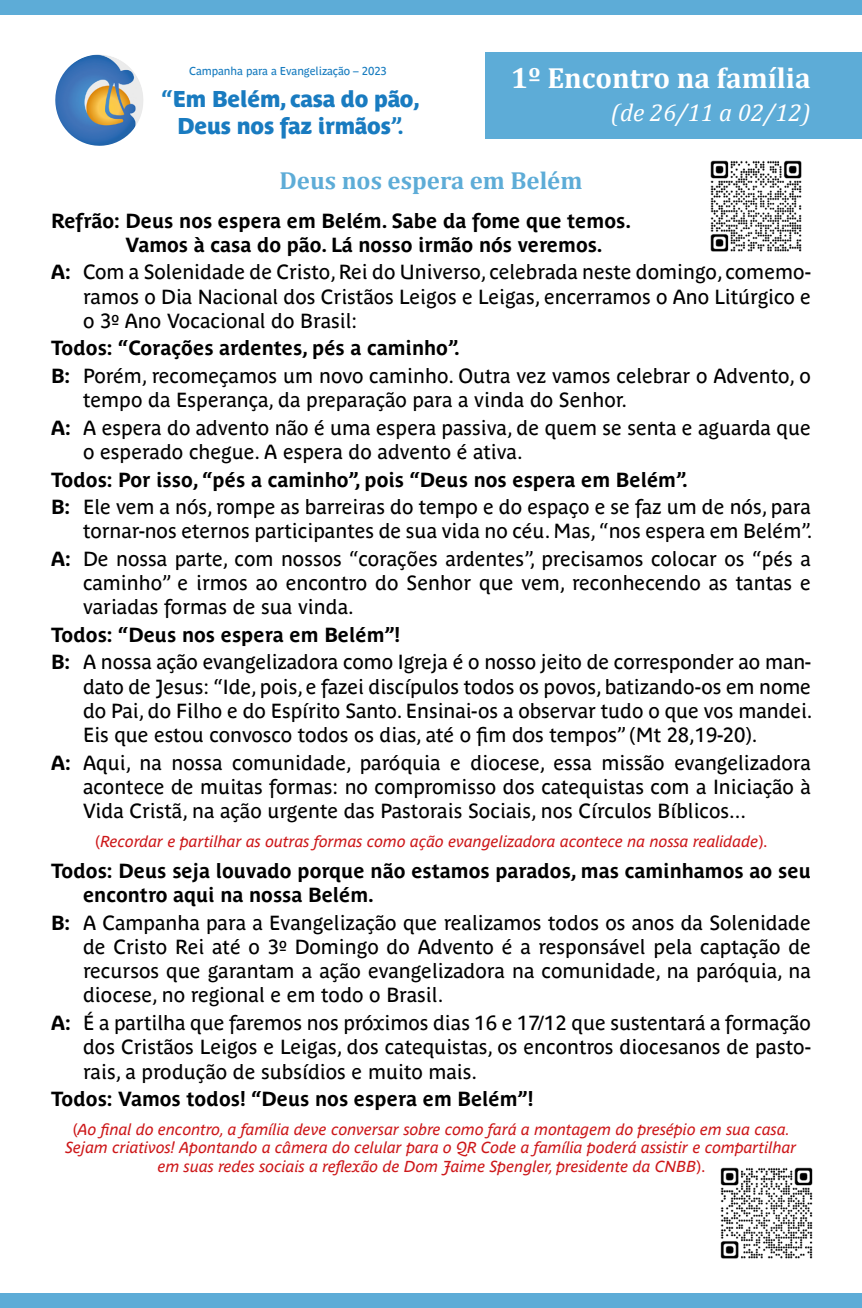
<style>
.page{position:relative;width:862px;height:1308px;background:#fff}
.page>*{position:absolute;margin:0;border:0;box-sizing:border-box;transform-origin:0 0}
.t1{font:700 29.25px "Cambria";color:#fff}
.t2{font:700 24.75px "Cambria";color:#5dacd7}
.t3{font:italic 24.75px "Cambria";color:#fff}
.t4{font:22.72px/27.2px "Parisine Plus Std Sombre";letter-spacing:-.01em;color:#197bc0;text-align:center;scale:.95 1}
.t5{font:20.25px/24.3px "Parisine Plus Std";color:#000;text-align:justify}
.t6{font:700 20.25px/24.3px "Parisine Plus Std";color:#000}
.t7{font:italic 15.75px/18.9px "Parisine Plus Std";color:#cd1719;text-align:center}
.t8{font:11.25px "Parisine Plus Std";letter-spacing:-.01em;color:#167bbf}
.s1{font-family:"Parisine Plus Std";font-weight:700;color:#167bbf}
.s2{font-weight:700}
.s3{font-style:normal}
</style>
<div class="page">
<img style="left:55px;top:54px;width:88px;height:92px">
<img style="left:710px;top:160px;width:92px;height:92px">
<div style="left:485px;top:52px;width:376px;height:87px;background:#5dacd7"></div>
<div style="left:0;top:1293px;width:861px;height:14px;background:#5dacd7"></div>
<div style="left:0;top:0;width:861px;height:14px;background:#5dacd7"></div>
<img style="left:720px;top:1167px;width:93px;height:92px">
<p class="t8" style="left:189px;top:65px;width:199px">Campanha para a Evangelização – 2023</p>
<p class="t4" style="left:161px;top:85px;width:273px"><span class="s1">“</span>Em Belém, casa do pão,<br>Deus nos faz irmãos<span class="s1">”.</span></p>
<h1 class="t1" style="left:510px;top:60px;width:301px">1º Encontro na família</h1>
<p class="t3" style="left:610px;top:97px;width:201px">(de 26/11 a 02/12)</p>
<p class="t2" style="left:279px;top:165px;width:304px">Deus nos espera em Belém</p>
<p class="t6" style="left:125px;top:208px;width:506px;text-indent:-74px">Refrão: Deus nos espera em Belém. Sabe da fome que temos.<br>Vamos à casa do pão. Lá nosso irmão nós veremos.</p>
<p class="t5" style="left:83px;top:260px;width:729px;text-indent:-32px"><span class="s2">A:</span> Com a Solenidade de Cristo, Rei do Universo, celebrada neste domingo, comemo&shy;ramos o Dia Nacional dos Cristãos Leigos e Leigas, encerramos o Ano Litúrgico e o 3º Ano Vocacional do Brasil:</p>
<p class="t5" style="left:51px;top:334px;width:761px;line-height:27.4px"><span class="s2">Todos: “Corações ardentes, pés a caminho”.<br>B:</span> Porém, recomeçamos um novo caminho. Outra vez vamos celebrar o Advento, o</p>
<p class="t5" style="left:51px;top:386px;width:760px;line-height:27.4px;text-indent:32px">tempo da Esperança, da preparação para a vinda do Senhor.<br><span class="s2">A:</span> A espera do advento não é uma espera passiva, de quem se senta e aguarda que</p>
<p class="t5" style="left:83px;top:439px;width:441px">o esperado chegue. A espera do advento é ativa.</p>
<p class="t5" style="left:51px;top:465px;width:760px;line-height:27.4px"><span class="s2">Todos: Por isso, “pés a caminho”, pois “Deus nos espera em Belém”.<br>B:</span> Ele vem a nós, rompe as barreiras do tempo e do espaço e se faz um de nós, para</p>
<p class="t5" style="left:51px;top:517px;width:762px;line-height:27.4px;text-align:right">tornar-nos eternos participantes de sua vida no céu. Mas, “nos espera em Belém”.<br><span class="s2">A:</span> De nossa parte, com nossos “corações ardentes”, precisamos colocar os “pés a</p>
<p class="t5" style="left:83px;top:571px;width:729px">caminho” e irmos ao encontro do Senhor que vem, reconhecendo as tantas e variadas formas de sua vinda.</p>
<p class="t5" style="left:51px;top:621px;width:761px;line-height:27.4px"><span class="s2">Todos: “Deus nos espera em Belém”!<br>B:</span> A nossa ação evangelizadora como Igreja é o nosso jeito de corresponder ao man-</p>
<p class="t5" style="left:83px;top:674px;width:730px">dato de Jesus: “Ide, pois, e fazei discípulos todos os povos, batizando-os em nome do Pai, do Filho e do Espírito Santo. Ensinai-os a observar tudo o que vos mandei.<br>Eis que estou convosco todos os dias, até o fim dos tempos” (Mt 28,19-20).</p>
<p class="t5" style="left:83px;top:750px;width:729px;text-indent:-32px"><span class="s2">A:</span> Aqui, na nossa comunidade, paróquia e diocese, essa missão evangelizadora acontece de muitas formas: no compromisso dos catequistas com a Iniciação à Vida Cristã, na ação urgente das Pastorais Sociais, nos Círculos Bíblicos...</p>
<p class="t7" style="left:95px;top:832px;width:673px"><span class="s3">(</span>Recordar e partilhar as outras formas como ação evangelizadora acontece na nossa realidade<span class="s3">).</span></p>
<p class="t6" style="left:83px;top:858px;width:729px;text-indent:-32px">Todos: Deus seja louvado porque não estamos parados, mas caminhamos ao seu encontro aqui na nossa Belém.</p>
<p class="t5" style="left:83px;top:910px;width:729px;text-indent:-32px"><span class="s2">B:</span> A Campanha para a Evangelização que realizamos todos os anos da Solenidade de Cristo Rei até o 3º Domingo do Advento é a responsável pela captação de recursos que garantam a ação evangelizadora na comunidade, na paróquia, na diocese, no regional e em todo o Brasil.</p>
<p class="t5" style="left:83px;top:1010px;width:729px;text-indent:-32px"><span class="s2">A:</span> É a partilha que faremos nos próximos dias 16 e 17/12 que sustentará a formação dos Cristãos Leigos e Leigas, dos catequistas, os encontros diocesanos de pasto&shy;rais, a produção de subsídios e muito mais.</p>
<p class="t6" style="left:51px;top:1086px;width:483px">Todos: Vamos todos! “Deus nos espera em Belém”!</p>
<p class="t7" style="left:65px;top:1119px;width:732px"><span class="s3">(</span>Ao final do encontro, a família deve conversar sobre como fará a montagem do presépio em sua casa.<br>Sejam criativos! Apontando a câmera do celular para o QR Code a família poderá assistir e compartilhar em suas redes sociais a reflexão de Dom Jaime Spengler, presidente da CNBB<span class="s3">).</span></p>
</div>
